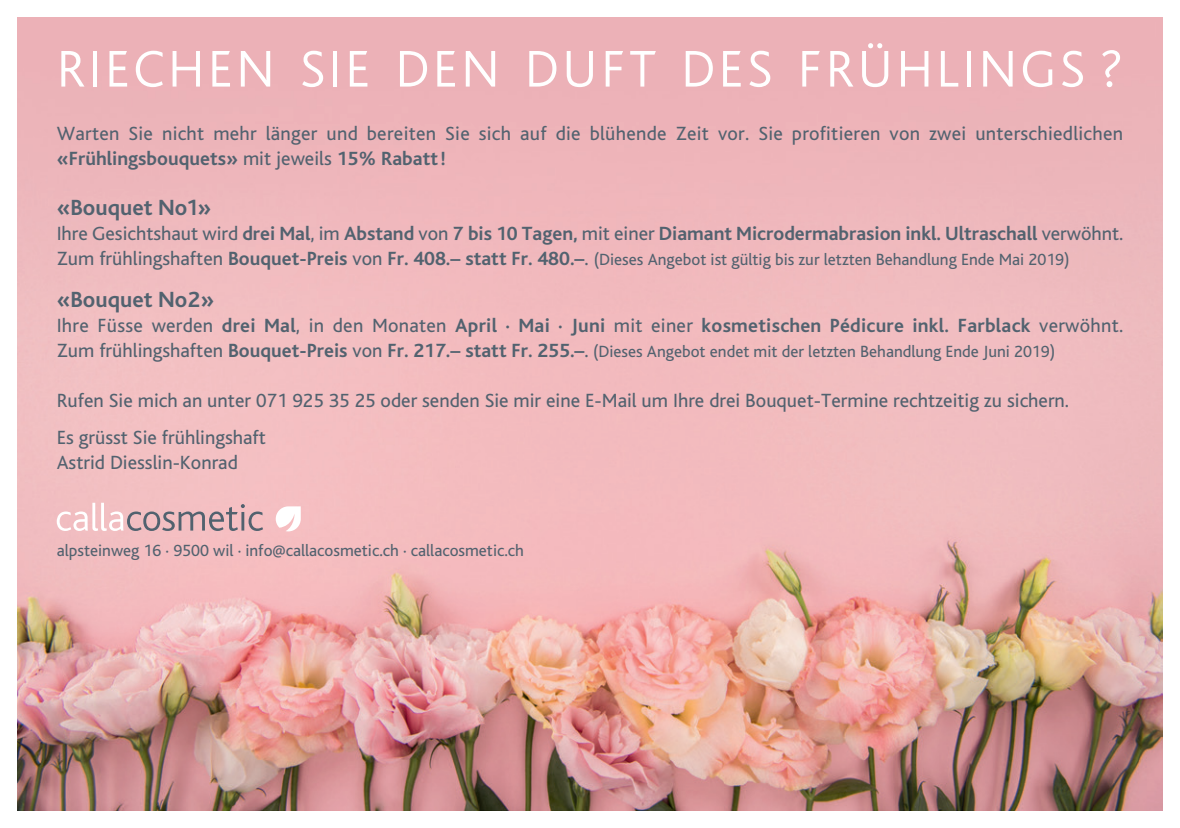
<style>
.page{position:relative;width:1180px;height:828px;background:#fff}
.page>*{position:absolute;margin:0;border:0;box-sizing:border-box;transform-origin:0 0}
.t1{font:300 54px "Bliss";letter-spacing:.06em;color:#fff}
.t2{font:700 23px "Bliss";color:#52626f}
.t3{font:20px/25px "Bliss";color:#52626f}
.t4{font:700 20px "Bliss";color:#52626f}
.t5{font:17px "Bliss";color:#52626f}
.s1{font-weight:700}
.s2{font-weight:400}
.s3{font-size:20px}
.s4{font-weight:700;font-size:20px}
</style>
<div class="page">
<img style="left:17px;top:17px;width:1145px;height:794px">
<svg style="left:275px;top:506px;width:25px;height:25px"></svg>
<svg style="left:57px;top:503px;width:206px;height:28px;background:#dab5ba"></svg>
<h1 class="t1" style="left:57px;top:40px;width:1067px">RIECHEN SIE DEN DUFT DES FRÜHLINGS ?</h1>
<p class="t3" style="left:57px;top:121px;width:1067px">Warten Sie nicht mehr länger und bereiten Sie sich auf die blühende Zeit vor. Sie profitieren von zwei unterschiedlichen <span class="s1">«Frühlingsbouquets»</span> mit jeweils <span class="s1">15% Rabatt!</span></p>
<p class="t2" style="left:57px;top:195px;width:156px">«Bouquet No1»</p>
<p class="t4" style="left:57px;top:223px;width:1068px"><span class="s2">Ihre Gesichtshaut wird</span> drei Mal<span class="s2">, im</span> Abstand <span class="s2">von</span> 7 bis 10 Tagen, <span class="s2">mit einer</span> Diamant Microdermabrasion inkl. Ultraschall <span class="s2">verwöhnt.</span></p>
<p class="t5" style="left:57px;top:250px;width:1014px"><span class="s3">Zum frühlingshaften</span> <span class="s4">Bouquet-Preis</span> <span class="s3">von</span> <span class="s4">Fr. 408.– statt Fr. 480.–</span><span class="s3">.</span> (Dieses Angebot ist gültig bis zur letzten Behandlung Ende Mai 2019)</p>
<p class="t2" style="left:57px;top:287px;width:159px">«Bouquet No2»</p>
<p class="t4" style="left:57px;top:315px;width:1067px"><span class="s2">Ihre Füsse werden</span> drei Mal<span class="s2">, in den Monaten</span> April · Mai · Juni <span class="s2">mit einer</span> kosmetischen Pédicure inkl. Farblack <span class="s2">verwöhnt.</span></p>
<p class="t5" style="left:57px;top:342px;width:999px"><span class="s3">Zum frühlingshaften</span> <span class="s4">Bouquet-Preis</span> <span class="s3">von</span> <span class="s4">Fr. 217.– statt Fr. 255.–</span><span class="s3">.</span> (Dieses Angebot endet mit der letzten Behandlung Ende Juni 2019)</p>
<p class="t3" style="left:57px;top:382px;width:1013px;line-height:37.6px">Rufen Sie mich an unter 071 925 35 25 oder senden Sie mir eine E-Mail um Ihre drei Bouquet-Termine rechtzeitig zu sichern.<br>Es grüsst Sie frühlingshaft</p>
<p class="t3" style="left:57px;top:450px;width:183px">Astrid Diesslin-Konrad</p>
<p class="t5" style="left:57px;top:541px;width:469px">alpsteinweg 16 · 9500 wil · info@callacosmetic.ch · callacosmetic.ch</p>
</div>
